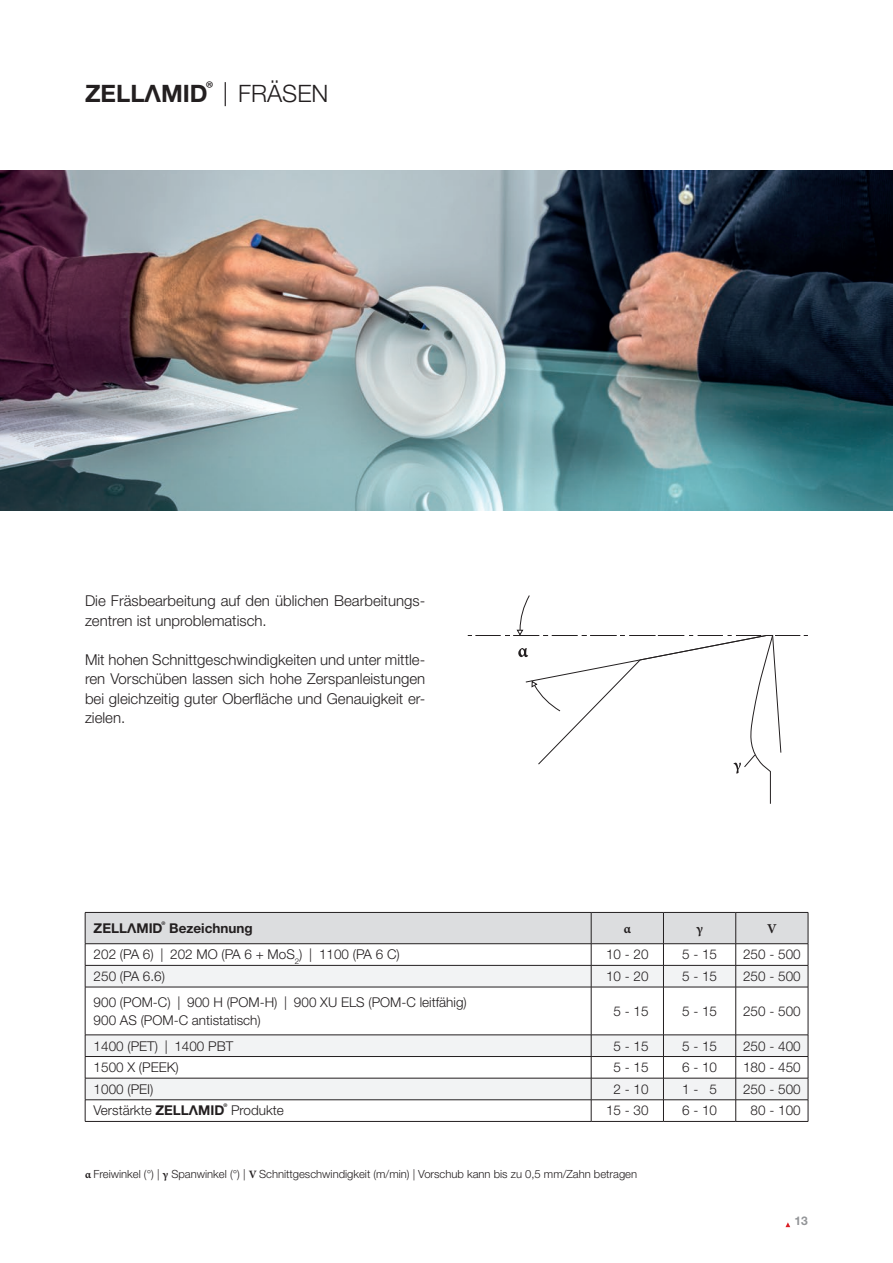
<style>
.page{position:relative;width:893px;height:1263px;background:#fff}
.page>*{position:absolute;margin:0;border:0;box-sizing:border-box;transform-origin:0 0}
.t1{font:24px "ZELLAMID";color:#231f20}
.t2{font:300 15px/19.5px "Helvetica Neue LT Pro";color:#231f20}
.t3{font:300 13.5px/18px "Helvetica Neue LT Pro";color:#231f20}
.t4{font:700 13.5px "Helvetica Neue LT Pro";color:#231f20}
.t5{font:700 13.5px "Minion Pro";color:#231f20}
.t6{font:700 12px "Helvetica Neue LT Pro";color:#939598}
.t7{font:300 11.25px "Helvetica Neue LT Pro";color:#231f20}
.s1{font-family:"Helvetica Neue LT Pro";font-weight:300}
.s2{font-family:"ZELLAMID";font-weight:400}
.s3{font-family:"Minion Pro";font-weight:700}
</style>
<div class="page">
<svg style="left:785px;top:1222px;width:5px;height:5px"></svg>
<img style="left:0;top:170px;width:893px;height:340px">
<svg style="left:468px;top:629px;width:340px;height:144px"></svg>
<svg style="left:85px;top:912px;width:724px;height:75px"></svg>
<hr style="left:85px;top:987px;width:506px;height:1px;background:#231f20">
<hr style="left:85px;top:987px;width:1px;height:48px;background:#231f20">
<hr style="left:591px;top:987px;width:72px;height:1px;background:#231f20">
<hr style="left:591px;top:987px;width:1px;height:48px;background:#231f20">
<hr style="left:663px;top:987px;width:73px;height:1px;background:#231f20">
<hr style="left:663px;top:987px;width:1px;height:48px;background:#231f20">
<hr style="left:736px;top:987px;width:72px;height:1px;background:#231f20">
<hr style="left:735px;top:987px;width:1px;height:48px;background:#231f20">
<hr style="left:808px;top:987px;width:1px;height:48px;background:#231f20">
<hr style="left:85px;top:1034px;width:506px;height:1px;background:#231f20">
<hr style="left:591px;top:1034px;width:72px;height:1px;background:#231f20">
<hr style="left:663px;top:1034px;width:73px;height:1px;background:#231f20">
<hr style="left:736px;top:1034px;width:72px;height:1px;background:#231f20">
<svg style="left:85px;top:1035px;width:724px;height:86px"></svg>
<hr style="left:85px;top:1121px;width:506px;height:1px;background:#231f20">
<hr style="left:591px;top:1121px;width:72px;height:1px;background:#231f20">
<hr style="left:663px;top:1121px;width:73px;height:1px;background:#231f20">
<hr style="left:736px;top:1121px;width:72px;height:1px;background:#231f20">
<h1 class="t1" style="left:85px;top:78px;width:245px">ZELLAMID® <span class="s1">| FRÄSEN</span></h1>
<p class="t2" style="left:85px;top:591px;width:342px">Die Fräsbearbeitung auf den üblichen Bearbeitungs&shy;zentren ist unproblematisch.</p>
<p class="t2" style="left:85px;top:649px;width:342px;text-align:justify">Mit hohen Schnittgeschwindigkeiten und unter mittle&shy;ren Vorschüben lassen sich hohe Zerspanleistungen bei gleichzeitig guter Oberfläche und Genauigkeit er&shy;zielen.</p>
<p class="t4" style="left:94px;top:920px;width:161px"><span class="s2">ZELLAMID®</span> Bezeichnung</p>
<p class="t5" style="left:624px;top:919px;width:9px">α</p>
<p class="t5" style="left:696px;top:919px;width:8px">γ</p>
<p class="t5" style="left:767px;top:919px;width:11px">V</p>
<p class="t3" style="left:94px;top:945px;width:308px">202 (PA 6) | 202 MO (PA 6 + MoS<sub>2</sub>) | 1100 (PA 6 C)</p>
<p class="t3" style="left:606px;top:945px;width:44px">10 - 20</p>
<p class="t3" style="left:682px;top:945px;width:37px">5 - 15</p>
<p class="t3" style="left:743px;top:945px;width:59px">250 - 500</p>
<p class="t3" style="left:94px;top:967px;width:73px">250 (PA 6.6)</p>
<p class="t3" style="left:606px;top:967px;width:44px">10 - 20</p>
<p class="t3" style="left:682px;top:967px;width:37px">5 - 15</p>
<p class="t3" style="left:743px;top:967px;width:59px">250 - 500</p>
<p class="t3" style="left:94px;top:993px;width:375px">900 (POM-C) | 900 H (POM-H) | 900 XU ELS (POM-C leitfähig)<br>900 AS (POM-C antistatisch)</p>
<p class="t3" style="left:614px;top:1002px;width:37px">5 - 15</p>
<p class="t3" style="left:682px;top:1002px;width:37px">5 - 15</p>
<p class="t3" style="left:743px;top:1002px;width:59px">250 - 500</p>
<p class="t3" style="left:94px;top:1036px;width:141px">1400 (PET) | 1400 PBT</p>
<p class="t3" style="left:614px;top:1036px;width:37px">5 - 15</p>
<p class="t3" style="left:682px;top:1036px;width:37px">5 - 15</p>
<p class="t3" style="left:743px;top:1036px;width:59px">250 - 400</p>
<p class="t3" style="left:94px;top:1058px;width:87px">1500 X (PEEK)</p>
<p class="t3" style="left:614px;top:1058px;width:37px">5 - 15</p>
<p class="t3" style="left:682px;top:1058px;width:37px">6 - 10</p>
<p class="t3" style="left:743px;top:1058px;width:59px">180 - 450</p>
<p class="t3" style="left:94px;top:1080px;width:61px">1000 (PEI)</p>
<p class="t3" style="left:614px;top:1080px;width:37px">2 - 10</p>
<p class="t3" style="left:682px;top:1080px;width:37px">1 - 5</p>
<p class="t3" style="left:743px;top:1080px;width:59px">250 - 500</p>
<p class="t3" style="left:94px;top:1101px;width:192px">Verstärkte <span class="s2">ZELLAMID®</span> Produkte</p>
<p class="t3" style="left:606px;top:1101px;width:44px">15 - 30</p>
<p class="t3" style="left:682px;top:1101px;width:37px">6 - 10</p>
<p class="t3" style="left:751px;top:1101px;width:52px">80 - 100</p>
<p class="t7" style="left:85px;top:1167px;width:554px"><span class="s3">α</span> Freiwinkel (°) | <span class="s3">γ</span> Spanwinkel (°) | <span class="s3">V</span> Schnittgeschwindigkeit (m/min) | Vorschub kann bis zu 0,5 mm/Zahn betragen</p>
<p class="t6" style="left:795px;top:1213px;width:15px">13</p>
</div>
